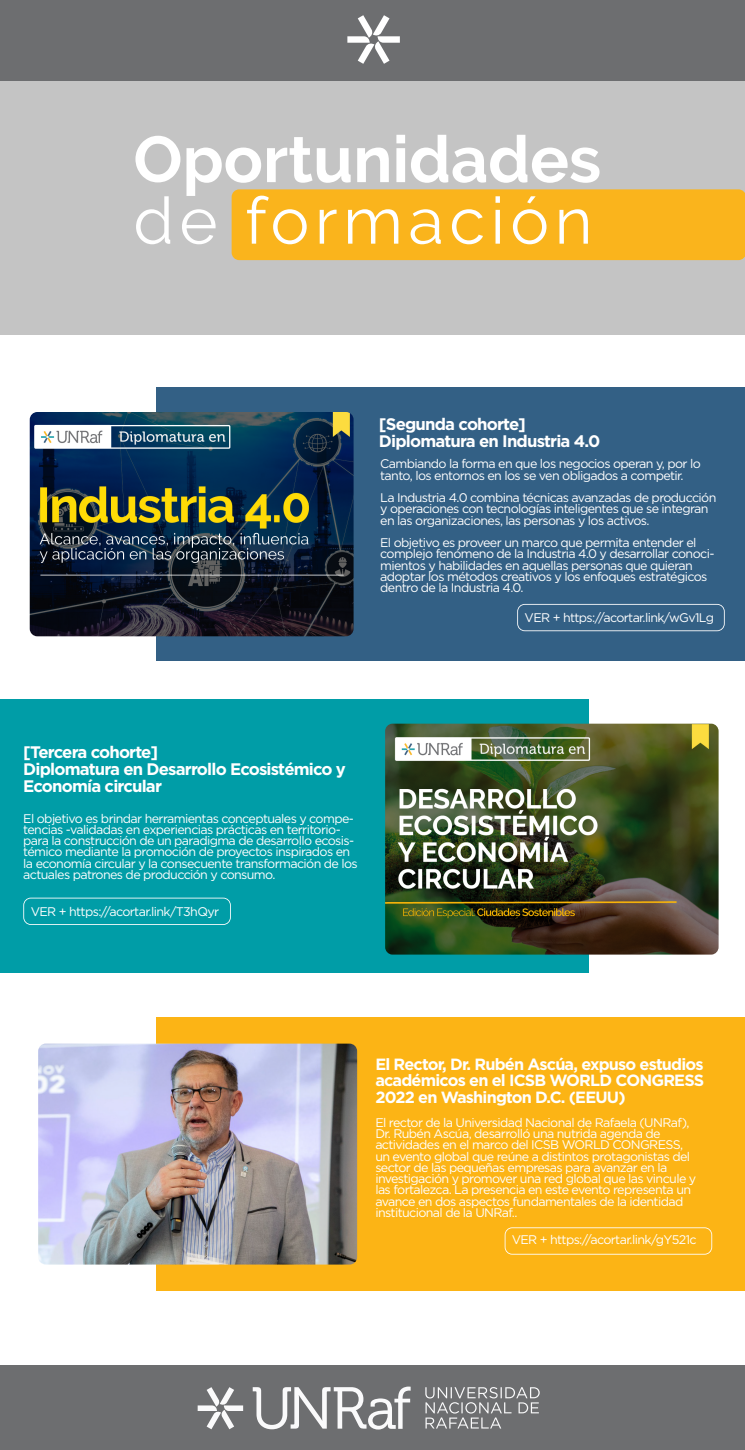
<style>
.page{position:relative;width:745px;height:1450px;background:#fff}
.page>*{position:absolute;margin:0;border:0;box-sizing:border-box;transform-origin:0 0}
.t1{font:700 64.88px "Raleway";color:#fff}
.t2{font:64.88px "Raleway";letter-spacing:.085em;color:#fff}
.t3{font:700 16.75px/16.8px "Gotham";letter-spacing:-.05em;color:#fff}
.t4{font:700 16.25px/16.2px "Gotham";letter-spacing:-.05em;color:#fff;text-align:justify}
.t5{font:12.5px/11.2px "Gotham";letter-spacing:-.05em;color:#fff}
</style>
<div class="page">
<div style="left:156px;top:387px;width:588px;height:274px;background:#336085"></div>
<div style="left:0;top:1365px;width:744px;height:84px;background:#6d6e70"></div>
<svg style="left:197px;top:1387px;width:46px;height:41px"></svg>
<svg style="left:252px;top:1386px;width:158px;height:43px"></svg>
<svg style="left:425px;top:1387px;width:114px;height:41px"></svg>
<div style="left:0;top:699px;width:588px;height:274px;background:#009da7"></div>
<div style="left:156px;top:1017px;width:588px;height:273px;background:#fcb415"></div>
<div style="left:0;top:81px;width:744px;height:253px;background:#c4c4c4"></div>
<div style="left:0;top:0;width:744px;height:81px;background:#6d6e70"></div>
<svg style="left:347px;top:15px;width:52px;height:49px"></svg>
<img style="left:30px;top:412px;width:323px;height:224px">
<img style="left:385px;top:723px;width:333px;height:231px">
<div style="left:231px;top:189px;width:513px;height:71px;background:#fab41c"></div>
<svg style="left:517px;top:604px;width:207px;height:27px"></svg>
<svg style="left:23px;top:897px;width:208px;height:27px"></svg>
<svg style="left:504px;top:1227px;width:207px;height:27px"></svg>
<img style="left:38px;top:1043px;width:319px;height:221px">
<h1 class="t1" style="left:133px;top:122px;width:469px">Oportunidades</h1>
<h1 class="t2" style="left:133px;top:183px;width:460px">de formación</h1>
<h2 class="t3" style="left:379px;top:415px;width:223px">[Segunda cohorte]<br>Diplomatura en Industria 4.0</h2>
<p class="t5" style="left:380px;top:458px;width:322px">Cambiando la forma en que los negocios operan y, por lo tanto, los entornos en los se ven obligados a competir.</p>
<p class="t5" style="left:380px;top:491px;width:337px">La Industria 4.0 combina técnicas avanzadas de producción y operaciones con tecnologías inteligentes que se integran en las organizaciones, las personas y los activos.</p>
<p class="t5" style="left:380px;top:536px;width:335px">El objetivo es proveer un marco que permita entender el complejo fenómeno de la Industria 4.0 y desarrollar conoci&shy;mientos y habilidades en aquellas personas que quieran adoptar los métodos creativos y los enfoques estratégicos dentro de la Industria 4.0.</p>
<h2 class="t3" style="left:23px;top:743px;width:324px">[Tercera cohorte]<br>Diplomatura en Desarrollo Ecosistémico y<br>Economía circular</h2>
<p class="t5" style="left:23px;top:812px;width:336px">El objetivo es brindar herramientas conceptuales y compe&shy;tencias -validadas en experiencias prácticas en territorio&shy;para la construcción de un paradigma de desarrollo ecosis&shy;témico mediante la promoción de proyectos inspirados en la economía circular y la consecuente transformación de los actuales patrones de producción y consumo.</p>
<p class="t5" style="left:31px;top:905px;width:190px">VER + https://acortar.link/T3hQyr</p>
<p class="t5" style="left:524px;top:611px;width:191px">VER + https://acortar.link/wGv1Lg</p>
<h3 class="t4" style="left:375px;top:1055px;width:330px">El Rector, Dr. Rubén Ascúa, expuso estudios académicos en el ICSB WORLD CONGRESS 2022 en Washington D.C. (EEUU)</h3>
<p class="t5" style="left:375px;top:1116px;width:322px">El rector de la Universidad Nacional de Rafaela (UNRaf), Dr. Rubén Ascúa, desarrolló una nutrida agenda de actividades en el marco del ICSB WORLD CONGRESS, un evento global que reúne a distintos protagonistas del sector de las pequeñas empresas para avanzar en la investigación y promover una red global que las vincule y las fortalezca. La presencia en este evento representa un avance en dos aspectos fundamentales de la identidad institucional de la UNRaf..</p>
<p class="t5" style="left:511px;top:1233px;width:186px">VER + https://acortar.link/gY521c</p>
</div>
